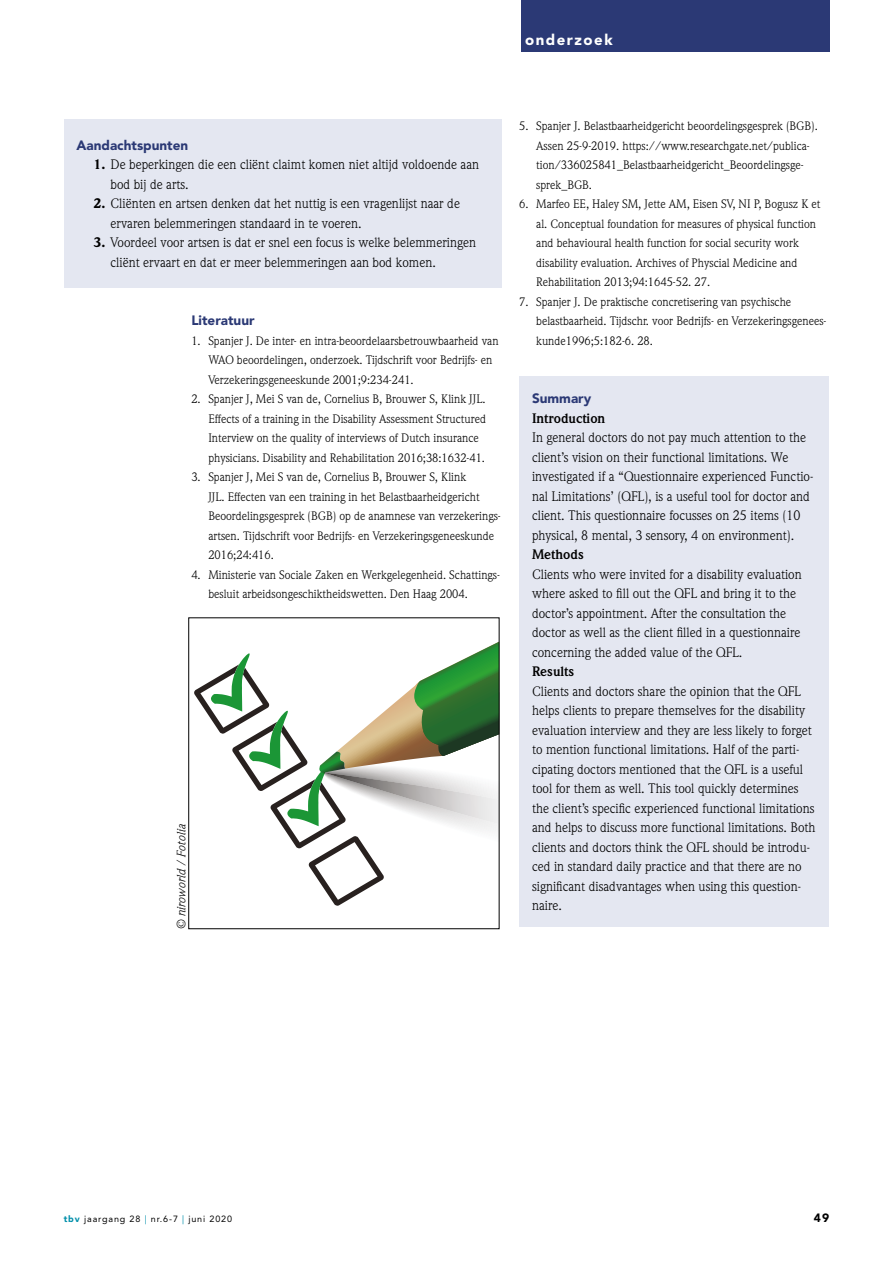
<style>
.page{position:relative;width:893px;height:1263px;background:#fff}
.page>*{position:absolute;margin:0;border:0;box-sizing:border-box;transform-origin:0 0}
.t1{font:900 15px "Avenir LT Std";letter-spacing:.1em;color:#fff}
.Para_broodtekst{font:13.5px/19.5px "Weidemann Std";color:#000}
.Para_broodtekst-2{font:700 13.5px "Weidemann Std";color:#000}
.SectionHeading_1_541{font:900 13.5px "Avenir LT Std";color:#2b3975}
.Bibliography_Heading{font:900 13.5px "Avenir LT Std";color:#2b3975}
.t2{font:12px/19.5px "Weidemann Std";color:#000}
.Image_Source_bron{font:italic 12px "Weidemann Std";color:#000}
.t3{font:900 12px "Avenir LT Std";color:#000}
.t4{font:9px "Avenir LT Std";letter-spacing:.095em;color:#000}
.s1{font-weight:900}
.s2{font-weight:900;color:#008faa}
.s3{color:#008faa}
</style>
<div class="page">
<div style="left:521px;top:0;width:308px;height:51px;background:#2b3975"></div>
<div style="left:519px;top:376px;width:310px;height:551px;background:#e4e7f1"></div>
<div style="left:64px;top:119px;width:437px;height:169px;background:#e4e7f1"></div>
<svg style="left:194px;top:642px;width:303px;height:264px"></svg>
<p class="t1" style="left:525px;top:30px;width:89px">onderzoek</p>
<p class="SectionHeading_1_541" style="left:77px;top:137px;width:113px">Aandachtspunten</p>
<p class="Para_broodtekst" style="left:111px;top:155px;width:370px;text-indent:-17px"><span class="s1">1.</span> De beperkingen die een cliënt claimt komen niet altijd voldoende aan bod bij de arts.</p>
<p class="Para_broodtekst" style="left:111px;top:194px;width:351px;text-indent:-17px"><span class="s1">2.</span> Cliënten en artsen denken dat het nuttig is een vragenlijst naar de ervaren belemmeringen standaard in te voeren.</p>
<p class="Para_broodtekst" style="left:111px;top:233px;width:367px;text-indent:-17px"><span class="s1">3.</span> Voordeel voor artsen is dat er snel een focus is welke belemmeringen cliënt ervaart en dat er meer belemmeringen aan bod komen.</p>
<p class="Bibliography_Heading" style="left:191px;top:312px;width:65px">Literatuur</p>
<p class="t2" style="left:208px;top:331px;width:292px;text-indent:-17px">1. Spanjer J. De inter- en intra-beoordelaarsbetrouwbaarheid van<br>WAO beoordelingen, onderzoek. Tijdschrift voor Bedrijfs- en<br>Verzekeringsgeneeskunde 2001;9:234-241.</p>
<p class="t2" style="left:208px;top:389px;width:279px;text-indent:-17px">2. Spanjer J, Mei S van de, Cornelius B, Brouwer S, Klink JJL.<br>Effects of a training in the Disability Assessment Structured Interview on the quality of interviews of Dutch insurance physicians. Disability and Rehabilitation 2016;38:1632-41.</p>
<p class="t2" style="left:208px;top:467px;width:294px;text-indent:-17px">3. Spanjer J, Mei S van de, Cornelius B, Brouwer S, Klink<br>JJL. Effecten van een training in het Belastbaarheidgericht Beoordelingsgesprek (BGB) op de anamnese van verzekerings&shy;artsen. Tijdschrift voor Bedrijfs- en Verzekeringsgeneeskunde 2016;24:416.</p>
<p class="t2" style="left:208px;top:565px;width:293px;text-indent:-17px">4. Ministerie van Sociale Zaken en Werkgelegenheid. Schattings&shy;besluit arbeidsongeschiktheidswetten. Den Haag 2004.</p>
<p class="Image_Source_bron" style="left:174px;top:930px;width:107px;rotate:-90deg">© niroworld / Fotolia</p>
<p class="t2" style="left:536px;top:116px;width:283px;text-indent:-17px">5. Spanjer J. Belastbaarheidgericht beoordelingsgesprek (BGB).<br>Assen 25-9-2019. https://www.researchgate.net/publica&shy;tion/336025841_Belastbaarheidgericht_Beoordelingsge&shy;sprek_BGB.</p>
<p class="t2" style="left:536px;top:194px;width:286px;text-indent:-17px">6. Marfeo EE, Haley SM, Jette AM, Eisen SV, NI P, Bogusz K et al. Conceptual foundation for measures of physical function and behavioural health function for social security work disability evaluation. Archives of Physcial Medicine and Rehabilitation 2013;94:1645-52. 27.</p>
<p class="t2" style="left:536px;top:292px;width:292px;text-indent:-17px">7. Spanjer J. De praktische concretisering van psychische belastbaarheid. Tijdschr. voor Bedrijfs- en Verzekeringsgenees&shy;kunde1996;5:182-6. 28.</p>
<p class="SectionHeading_1_541" style="left:532px;top:390px;width:61px">Summary</p>
<p class="Para_broodtekst-2" style="left:532px;top:410px;width:75px">Introduction</p>
<p class="Para_broodtekst" style="left:532px;top:428px;width:283px">In general doctors do not pay much attention to the client’s vision on their functional limitations. We investigated if a “Questionnaire experienced Functio&shy;nal Limitations’ (QFL), is a useful tool for doctor and client. This questionnaire focusses on 25 items (10 physical, 8 mental, 3 sensory, 4 on environment).</p>
<p class="Para_broodtekst-2" style="left:532px;top:546px;width:53px">Methods</p>
<p class="Para_broodtekst" style="left:532px;top:564px;width:271px">Clients who were invited for a disability evaluation where asked to fill out the QFL and bring it to the doctor’s appointment. After the consultation the doctor as well as the client filled in a questionnaire concerning the added value of the QFL.</p>
<p class="Para_broodtekst-2" style="left:532px;top:663px;width:44px">Results</p>
<p class="Para_broodtekst" style="left:532px;top:681px;width:285px">Clients and doctors share the opinion that the QFL helps clients to prepare themselves for the disability evaluation interview and they are less likely to forget to mention functional limitations. Half of the parti&shy;cipating doctors mentioned that the QFL is a useful tool for them as well. This tool quickly determines the client’s specific experienced functional limitations and helps to discuss more functional limitations. Both clients and doctors think the QFL should be introdu&shy;ced in standard daily practice and that there are no significant disadvantages when using this question&shy;naire.</p>
<p class="t4" style="left:64px;top:1214px;width:170px"><span class="s2">tbv</span> jaargang 28 <span class="s3">|</span> nr.6-7 <span class="s3">|</span> juni 2020</p>
<p class="t3" style="left:814px;top:1211px;width:17px">49</p>
</div>
